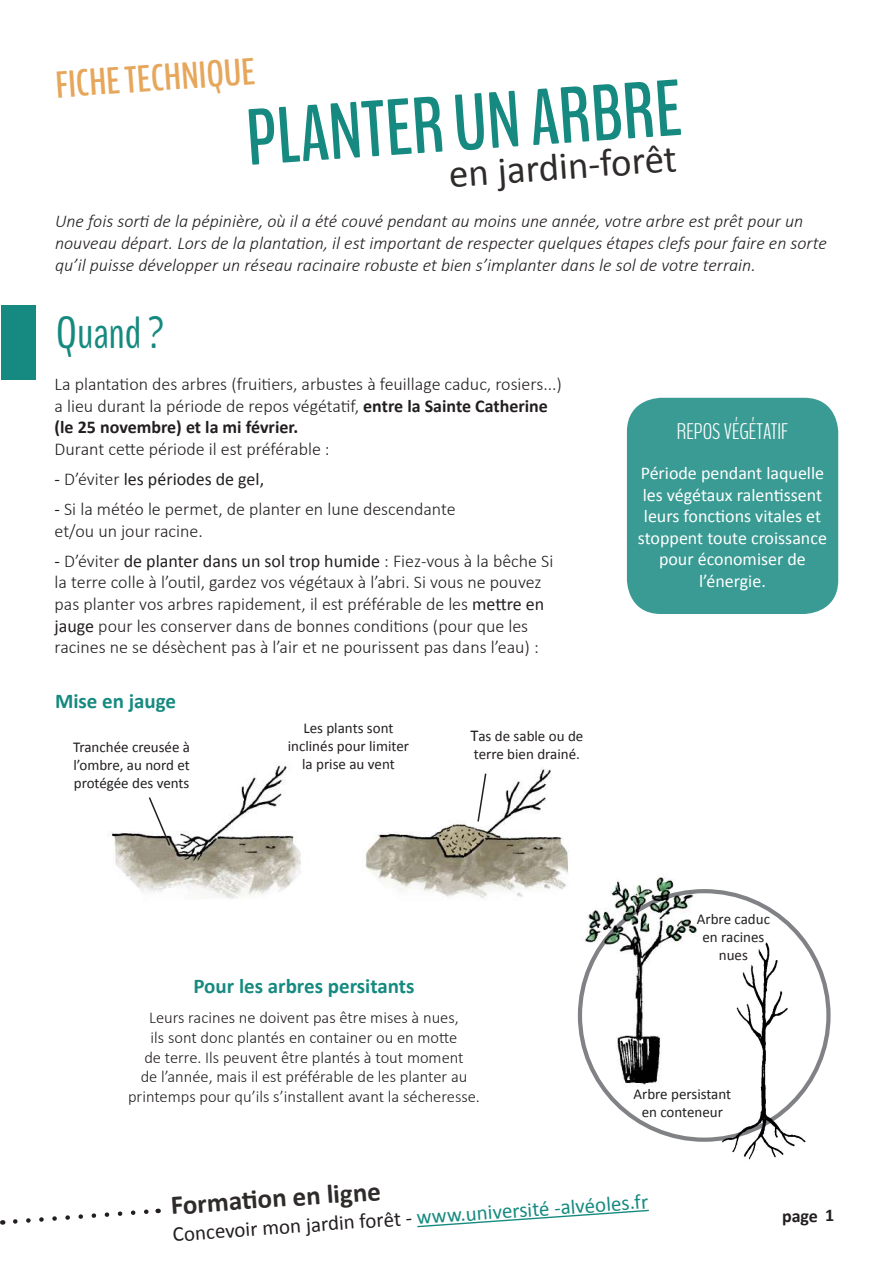
<style>
.page{position:relative;width:893px;height:1263px;background:#fff}
.page>*{position:absolute;margin:0;border:0;box-sizing:border-box;transform-origin:0 0}
.t1{font:700 79.2px "Bench Nine";color:#168a80;scale:.91 1}
.t2{font:45px "Bench Nine";color:#168a80}
.t3{font:39px "Calibri";color:#2e2b2a}
.t4{font:700 37.5px "Bench Nine";color:#e6a75c}
.t5{font:700 27px "Calibri";color:#2e2b2a}
.t6{font:300 22.5px "Bench Nine";color:#fff}
.t7{font:21px "Calibri";color:#168a80}
.t8{font:700 21px "Calibri";color:#168a80}
.t9{font:300 18px/21.6px "Calibri";color:#231f20}
.t10{font:italic 300 18px/21.6px "Calibri";color:#231f20}
.t11{font:18px/21.6px "Calibri";color:#fff;text-align:center}
.t12{font:18px "Calibri";color:#231f20}
.t13{font:700 18px "Calibri";color:#231f20}
.t14{font:300 16.5px/19.8px "Calibri";color:#231f20;text-align:center}
.t15{font:15px/18px "Calibri";color:#231f20;text-align:center}
.s1{font-weight:700}
.s2{font-weight:300}
.s3{font-weight:400}
.s4{font-size:16.5px}
.s5{color:#231f20}
</style>
<div class="page">
<svg style="left:13px;top:1208px;width:146px;height:16px"></svg>
<svg style="left:417px;top:1209px;width:232px;height:19px"></svg>
<div style="left:627px;top:398px;width:211px;height:216px;background:#399b93;border-radius:34px"></div>
<img style="left:108px;top:765px;width:193px;height:134px">
<img style="left:577px;top:877px;width:134px;height:218px">
<img style="left:716px;top:927px;width:93px;height:233px">
<img style="left:365px;top:767px;width:251px;height:146px">
<svg style="left:147px;top:796px;width:25px;height:51px"></svg>
<svg style="left:476px;top:772px;width:11px;height:51px"></svg>
<div style="left:1px;top:305px;width:34px;height:74px;background:#168a80"></div>
<h3 class="t4" style="left:54px;top:61px;width:201px;rotate:-4deg">FICHE TECHNIQUE</h3>
<h1 class="t1" style="left:243px;top:87px;width:480px;rotate:-4deg">PLANTER UN ARBRE</h1>
<h3 class="t3" style="left:447px;top:150px;width:230px;rotate:-4deg">en jardin-forêt</h3>
<p class="t10" style="left:55px;top:210px;width:773px">Une fois sorti de la pépinière, où il a été couvé pendant au moins une année, votre arbre est prêt pour un nouveau départ. Lors de la plantation, il est important de respecter quelques étapes clefs pour faire en sorte qu’il puisse développer un réseau racinaire robuste et bien s’implanter dans le sol de votre terrain.</p>
<h2 class="t2" style="left:56px;top:303px;width:109px">Quand ?</h2>
<p class="t9" style="left:55px;top:373px;width:509px">La plantation des arbres (fruitiers, arbustes à feuillage caduc, rosiers...) a lieu durant la période de repos végétatif, <span class="s1">entre la Sainte Catherine (le 25 novembre) et la mi février.</span></p>
<p class="t9" style="left:55px;top:438px;width:277px">Durant cette période il est préférable :</p>
<p class="t12" style="left:55px;top:468px;width:211px">- <span class="s2">D’éviter</span> les périodes de gel,</p>
<p class="t9" style="left:55px;top:498px;width:403px"><span class="s3">-</span> Si la météo le permet, de planter en lune descendante et/ou un jour racine.</p>
<p class="t9" style="left:55px;top:550px;width:500px"><span class="s3">-</span> D’éviter <span class="s3">de planter dans un sol trop humide</span> : Fiez-vous à la bêche Si la terre colle à l’outil, gardez vos végétaux à l’abri. Si vous ne pouvez pas planter vos arbres rapidement, il est préférable de les <span class="s3">mettre en jauge</span> pour les conserver dans de bonnes conditions (pour que les racines ne se désèchent pas à l’air et ne pourissent pas dans l’eau) :</p>
<p class="t8" style="left:55px;top:686px;width:123px">Mise en jauge</p>
<p class="t15" style="left:73px;top:738px;width:119px;text-align:justify">Tranchée creusée à l’ombre, au nord et protégée des vents</p>
<p class="t15" style="left:288px;top:718px;width:123px">Les plants sont inclinés pour limiter la prise au vent</p>
<p class="t15" style="left:470px;top:727px;width:114px;text-align:left"><span class="s4">T</span>as de sable ou de terre bien drainé.</p>
<p class="t8" style="left:193px;top:971px;width:223px">Pour les arbres persitants</p>
<p class="t14" style="left:128px;top:1007px;width:353px">Leurs racines ne doivent pas être mises à nues,<br>ils sont donc plantés en container ou en motte<br>de terre. Ils peuvent être plantés à tout moment<br>de l’année, mais il est préférable de les planter au printemps pour qu’ils s’installent avant la sécheresse.</p>
<p class="t6" style="left:677px;top:417px;width:113px">REPOS VÉGÉTATIF</p>
<p class="t11" style="left:638px;top:461px;width:191px">Période pendant laquelle les végétaux ralentissent leurs fonctions vitales et stoppent toute croissance pour économiser de l’énergie.</p>
<p class="t15" style="left:697px;top:909px;width:75px">Arbre caduc en racines nues</p>
<p class="t15" style="left:633px;top:1084px;width:99px">Arbre persistant en conteneur</p>
<h3 class="t5" style="left:169px;top:1186px;width:212px;rotate:-4deg">Formati on en ligne</h3>
<p class="t7" style="left:172px;top:1221px;width:478px;rotate:-4deg"><span class="s5">Concevoir mon jardin forêt -</span> www.université -alvéoles.fr</p>
<p class="t13" style="left:782px;top:1203px;width:54px">page 1</p>
</div>
